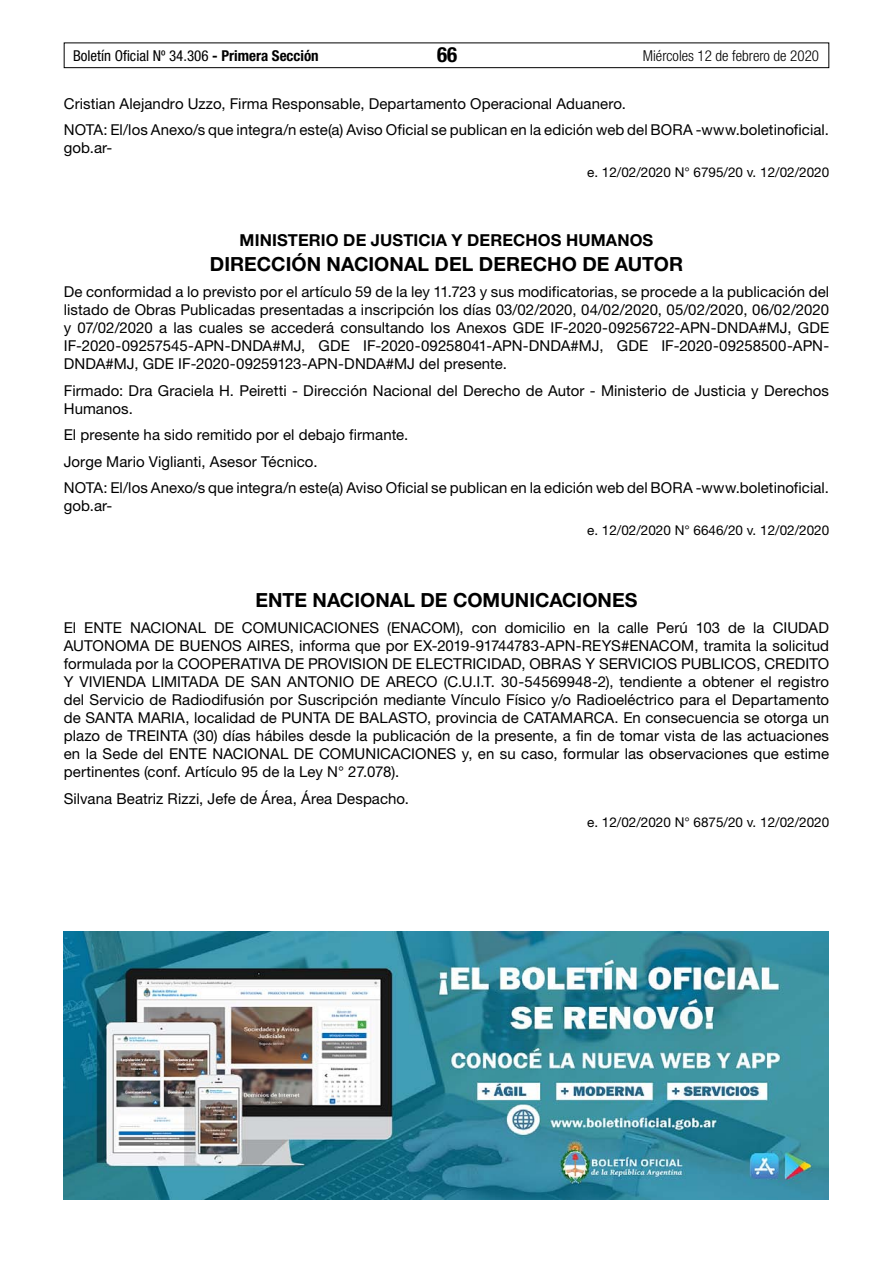
<style>
.page{position:relative;width:893px;height:1263px;background:#fff}
.page>*{position:absolute;margin:0;border:0;box-sizing:border-box;transform-origin:0 0}
.t1{font:700 condensed 21px "Helvetica Neue LT Std";color:#000}
.t2{font:700 19.5px "Helvetica Neue LT Std";color:#000}
.t3{font:700 16.5px "Helvetica Neue LT Std";letter-spacing:.005em;color:#000}
.t4{font:15px/18px "Helvetica Neue LT Std";letter-spacing:.005em;color:#000}
.t5{font:condensed 15px "Helvetica Neue LT Std";color:#000}
.t6{font:300 condensed 15px "Helvetica Neue LT Std";color:#000}
.t7{font:13.5px "Helvetica Neue LT Std";color:#000}
.s1{font-weight:700}
</style>
<div class="page">
<div style="left:64px;top:43px;width:765px;height:25px;border:1px solid #000"></div>
<img style="left:64px;top:931px;width:765px;height:268px">
<p class="t5" style="left:73px;top:47px;width:247px">Boletín Oficial Nº 34.306 <span class="s1">- Primera Sección</span></p>
<h1 class="t1" style="left:437px;top:42px;width:22px">66</h1>
<p class="t6" style="left:643px;top:47px;width:178px">Miércoles 12 de febrero de 2020</p>
<p class="t4" style="left:64px;top:90px;width:767px;line-height:26.5px">Cristian Alejandro Uzzo, Firma Responsable, Departamento Operacional Aduanero.<br>NOTA: El/los Anexo/s que integra/n este(a) Aviso Oficial se publican en la edición web del BORA -www.boletinoficial.</p>
<p class="t4" style="left:64px;top:138px;width:50px">gob.ar-</p>
<p class="t7" style="left:587px;top:164px;width:244px">e. 12/02/2020 N° 6795/20 v. 12/02/2020</p>
<p class="t3" style="left:240px;top:229px;width:415px">MINISTERIO DE JUSTICIA Y DERECHOS HUMANOS</p>
<h2 class="t2" style="left:210px;top:252px;width:475px">DIRECCIÓN NACIONAL DEL DERECHO DE AUTOR</h2>
<p class="t4" style="left:64px;top:283px;width:767px;text-align:justify">De conformidad a lo previsto por el artículo 59 de la ley 11.723 y sus modificatorias, se procede a la publicación del listado de Obras Publicadas presentadas a inscripción los días 03/02/2020, 04/02/2020, 05/02/2020, 06/02/2020 y 07/02/2020 a las cuales se accederá consultando los Anexos GDE IF-2020-09256722-APN-DNDA#MJ, GDE IF-2020-09257545-APN-DNDA#MJ, GDE IF-2020-09258041-APN-DNDA#MJ, GDE IF-2020-09258500-APN-DNDA#MJ, GDE IF-2020-09259123-APN-DNDA#MJ del presente.</p>
<p class="t4" style="left:64px;top:381px;width:767px">Firmado: Dra Graciela H. Peiretti - Dirección Nacional del Derecho de Autor - Ministerio de Justicia y Derechos<br>Humanos.</p>
<p class="t4" style="left:64px;top:421px;width:767px;line-height:26.5px">El presente ha sido remitido por el debajo firmante.<br>Jorge Mario Viglianti, Asesor Técnico.<br>NOTA: El/los Anexo/s que integra/n este(a) Aviso Oficial se publican en la edición web del BORA -www.boletinoficial.</p>
<p class="t4" style="left:64px;top:497px;width:50px">gob.ar-</p>
<p class="t7" style="left:587px;top:522px;width:244px">e. 12/02/2020 N° 6646/20 v. 12/02/2020</p>
<h2 class="t2" style="left:255px;top:588px;width:384px">ENTE NACIONAL DE COMUNICACIONES</h2>
<p class="t4" style="left:64px;top:619px;width:767px;text-align:justify">El ENTE NACIONAL DE COMUNICACIONES (ENACOM), con domicilio en la calle Perú 103 de la CIUDAD AUTONOMA DE BUENOS AIRES, informa que por EX-2019-91744783-APN-REYS#ENACOM, tramita la solicitud formulada por la COOPERATIVA DE PROVISION DE ELECTRICIDAD, OBRAS Y SERVICIOS PUBLICOS, CREDITO Y VIVIENDA LIMITADA DE SAN ANTONIO DE ARECO (C.U.I.T. 30-54569948-2), tendiente a obtener el registro del Servicio de Radiodifusión por Suscripción mediante Vínculo Físico y/o Radioeléctrico para el Departamento de SANTA MARIA, localidad de PUNTA DE BALASTO, provincia de CATAMARCA. En consecuencia se otorga un plazo de TREINTA (30) días hábiles desde la publicación de la presente, a fin de tomar vista de las actuaciones en la Sede del ENTE NACIONAL DE COMUNICACIONES y, en su caso, formular las observaciones que estime pertinentes (conf. Artículo 95 de la Ley N° 27.078).</p>
<p class="t4" style="left:64px;top:789px;width:347px">Silvana Beatriz Rizzi, Jefe de Área, Área Despacho.</p>
<p class="t7" style="left:587px;top:814px;width:244px">e. 12/02/2020 N° 6875/20 v. 12/02/2020</p>
</div>
